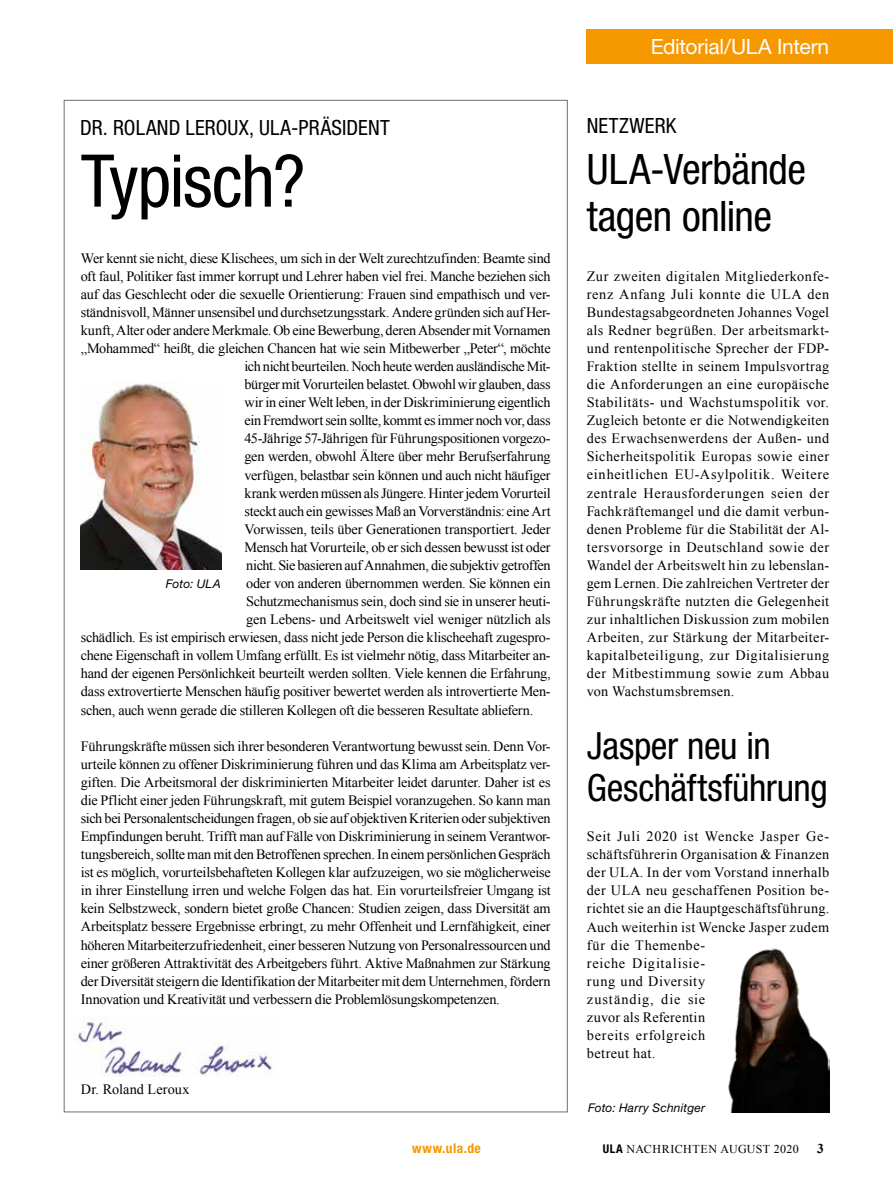
<style>
.page{position:relative;width:893px;height:1191px;background:#fff}
.page>*{position:absolute;margin:0;border:0;box-sizing:border-box;transform-origin:0 0}
.t1{font:condensed 72.75px "Helvetica Neue LT Std";letter-spacing:-.02em;color:#000}
.t2{font:condensed 42px/46.5px "Helvetica Neue LT Std";letter-spacing:-.015em;color:#000}
.t3{font:condensed 37.5px/42px "Helvetica Neue LT Std";letter-spacing:-.01em;color:#000}
.t4{font:condensed 21px "Helvetica Neue LT Std";letter-spacing:.01em;color:#000}
.t5{font:21px "Helvetica Neue LT Std";letter-spacing:-.015em;color:#fff}
.t6{font:14.25px/18px "Times New Roman";letter-spacing:-.015em;color:#000;text-align:justify}
.t7{font:14.25px/18px "Times New Roman";letter-spacing:.03em;color:#000}
.t8{font:14.25px "Times New Roman";letter-spacing:.005em;color:#000}
.t9{font:700 condensed 13.5px "Helvetica Neue LT Std";letter-spacing:.035em;color:#f69800}
.t10{font:700 13.5px "Times New Roman";color:#000}
.t11{font:italic 12px "Helvetica Neue LT Std";letter-spacing:.015em;color:#000}
.t12{font:12px "Times New Roman";letter-spacing:.03em;color:#000}
.s1{font-family:"Helvetica Neue LT Std";font-weight:700;font-stretch:condensed}
</style>
<div class="page">
<div style="left:587px;top:30px;width:306px;height:34px;background:#f69800"></div>
<img style="left:81px;top:383px;width:140px;height:187px">
<img style="left:75px;top:1016px;width:200px;height:60px">
<img style="left:728px;top:948px;width:101px;height:164px">
<h3 class="t5" style="left:651px;top:34px;width:180px">Editorial/ULA Intern</h3>
<h3 class="t4" style="left:80px;top:115px;width:311px">DR. ROLAND LEROUX, ULA-PRÄSIDENT</h3>
<h3 class="t4" style="left:587px;top:113px;width:91px">NETZWERK</h3>
<h2 class="t2" style="left:587px;top:146px;width:221px">ULA-Verbände tagen online</h2>
<h1 class="t1" style="left:81px;top:139px;width:226px">Typisch?</h1>
<p class="t6" style="left:81px;top:249px;width:471px">Wer kennt sie nicht, diese Klischees, um sich in der Welt zurechtzufinden: Beamte sind</p>
<p class="t6" style="left:81px;top:267px;width:471px">oft faul, Politiker fast immer korrupt und Lehrer haben viel frei. Manche beziehen sich</p>
<p class="t6" style="left:81px;top:285px;width:471px">auf das Geschlecht oder die sexuelle Orientierung: Frauen sind empathisch und ver-</p>
<p class="t6" style="left:81px;top:303px;width:471px">ständnisvoll, Männer unsensibel und durchsetzungsstark. Andere gründen sich auf Her-</p>
<p class="t6" style="left:81px;top:321px;width:471px">kunft, Alter oder andere Merkmale. Ob eine Bewerbung, deren Absender mit Vornamen</p>
<p class="t6" style="left:81px;top:339px;width:471px">„Mohammed“ heißt, die gleichen Chancen hat wie sein Mitbewerber „Peter“, möchte</p>
<p class="t6" style="left:244px;top:357px;width:308px">ich nicht beurteilen. Noch heute werden ausländische Mit-</p>
<p class="t6" style="left:244px;top:375px;width:308px">bürger mit Vorurteilen belastet. Obwohl wir glauben, dass</p>
<p class="t6" style="left:244px;top:393px;width:308px">wir in einer Welt leben, in der Diskriminierung eigentlich</p>
<p class="t6" style="left:244px;top:411px;width:308px">ein Fremdwort sein sollte, kommt es immer noch vor, dass</p>
<p class="t6" style="left:244px;top:429px;width:308px">45-Jährige 57-Jährigen für Führungspositionen vorgezo-</p>
<p class="t6" style="left:244px;top:447px;width:308px">gen werden, obwohl Ältere über mehr Berufserfahrung</p>
<p class="t6" style="left:244px;top:465px;width:308px">verfügen, belastbar sein können und auch nicht häufiger</p>
<p class="t6" style="left:244px;top:483px;width:308px">krank werden müssen als Jüngere. Hinter jedem Vorurteil</p>
<p class="t6" style="left:244px;top:502px;width:308px">steckt auch ein gewisses Maß an Vorverständnis: eine Art</p>
<p class="t6" style="left:244px;top:520px;width:308px">Vorwissen, teils über Generationen transportiert. Jeder</p>
<p class="t6" style="left:244px;top:538px;width:308px">Mensch hat Vorurteile, ob er sich dessen bewusst ist oder</p>
<p class="t6" style="left:246px;top:556px;width:306px">nicht. Sie basieren auf Annahmen, die subjektiv getroffen</p>
<p class="t6" style="left:246px;top:574px;width:306px">oder von anderen übernommen werden. Sie können ein</p>
<p class="t6" style="left:246px;top:592px;width:306px">Schutzmechanismus sein, doch sind sie in unserer heuti-</p>
<p class="t6" style="left:246px;top:610px;width:306px">gen Lebens- und Arbeitswelt viel weniger nützlich als</p>
<p class="t6" style="left:81px;top:628px;width:471px">schädlich. Es ist empirisch erwiesen, dass nicht jede Person die klischeehaft zugespro-</p>
<p class="t6" style="left:81px;top:646px;width:471px">chene Eigenschaft in vollem Umfang erfüllt. Es ist vielmehr nötig, dass Mitarbeiter an-</p>
<p class="t6" style="left:81px;top:664px;width:471px">hand der eigenen Persönlichkeit beurteilt werden sollten. Viele kennen die Erfahrung,</p>
<p class="t6" style="left:81px;top:682px;width:471px">dass extrovertierte Menschen häufig positiver bewertet werden als introvertierte Men-</p>
<p class="t6" style="left:81px;top:700px;width:454px">schen, auch wenn gerade die stilleren Kollegen oft die besseren Resultate abliefern.</p>
<p class="t6" style="left:81px;top:736px;width:471px">Führungskräfte müssen sich ihrer besonderen Verantwortung bewusst sein. Denn Vor&shy;urteile können zu offener Diskriminierung führen und das Klima am Arbeitsplatz ver&shy;giften. Die Arbeitsmoral der diskriminierten Mitarbeiter leidet darunter. Daher ist es die Pflicht einer jeden Führungskraft, mit gutem Beispiel voranzugehen. So kann man sich bei Personalentscheidungen fragen, ob sie auf objektiven Kriterien oder subjektiven Empfindungen beruht. Trifft man auf Fälle von Diskriminierung in seinem Verantwor&shy;tungsbereich, sollte man mit den Betroffenen sprechen. In einem persönlichen Gespräch ist es möglich, vorurteilsbehafteten Kollegen klar aufzuzeigen, wo sie möglicherweise in ihrer Einstellung irren und welche Folgen das hat. Ein vorurteilsfreier Umgang ist kein Selbstzweck, sondern bietet große Chancen: Studien zeigen, dass Diversität am Arbeitsplatz bessere Ergebnisse erbringt, zu mehr Offenheit und Lernfähigkeit, einer höheren Mitarbeiterzufriedenheit, einer besseren Nutzung von Personalressourcen und einer größeren Attraktivität des Arbeitgebers führt. Aktive Maßnahmen zur Stärkung der Diversität steigern die Identifikation der Mitarbeiter mit dem Unternehmen, fördern Innovation und Kreativität und verbessern die Problemlösungskompetenzen.</p>
<p class="t11" style="left:166px;top:576px;width:56px">Foto: ULA</p>
<p class="t8" style="left:81px;top:1079px;width:110px">Dr. Roland Leroux</p>
<p class="t6" style="left:587px;top:267px;width:244px">Zur zweiten digitalen Mitgliederkonfe&shy;renz Anfang Juli konnte die ULA den Bundestagsabgeordneten Johannes Vogel als Redner begrüßen. Der arbeitsmarkt&shy;und rentenpolitische Sprecher der FDP-Fraktion stellte in seinem Impulsvortrag die Anforderungen an eine europäische Stabilitäts- und Wachstumspolitik vor.<br>Zugleich betonte er die Notwendigkeiten des Erwachsenwerdens der Außen- und Sicherheitspolitik Europas sowie einer einheitlichen EU-Asylpolitik. Weitere zentrale Herausforderungen seien der Fachkräftemangel und die damit verbun&shy;denen Probleme für die Stabilität der Al&shy;tersvorsorge in Deutschland sowie der Wandel der Arbeitswelt hin zu lebenslan&shy;gem Lernen. Die zahlreichen Vertreter der Führungskräfte nutzten die Gelegenheit zur inhaltlichen Diskussion zum mobilen Arbeiten, zur Stärkung der Mitarbeiter&shy;kapitalbeteiligung, zur Digitalisierung der Mitbestimmung sowie zum Abbau von Wachstumsbremsen.</p>
<h3 class="t3" style="left:587px;top:725px;width:242px">Jasper neu in<br>Geschäftsführung</h3>
<p class="t7" style="left:587px;top:827px;width:244px">Seit Juli 2020 ist Wencke Jasper Ge&shy;schäftsführerin Organisation &amp; Finanzen der ULA. In der vom Vorstand innerhalb der ULA neu geschaffenen Position be&shy;richtet sie an die Hauptgeschäftsführung.<br>Auch weiterhin ist Wencke Jasper zudem für die Themenbe-<br>reiche Digitalisie-<br>rung und Diversity<br>zuständig, die sie<br>zuvor als Referentin<br>bereits erfolgreich<br>betreut hat.</p>
<p class="t11" style="left:588px;top:1100px;width:119px">Foto: Harry Schnitger</p>
<p class="t9" style="left:412px;top:1139px;width:70px">www.ula.de</p>
<p class="t12" style="left:603px;top:1140px;width:197px"><span class="s1">ULA</span> NACHRICHTEN AUGUST 2020</p>
<p class="t10" style="left:817px;top:1139px;width:8px">3</p>
</div>
